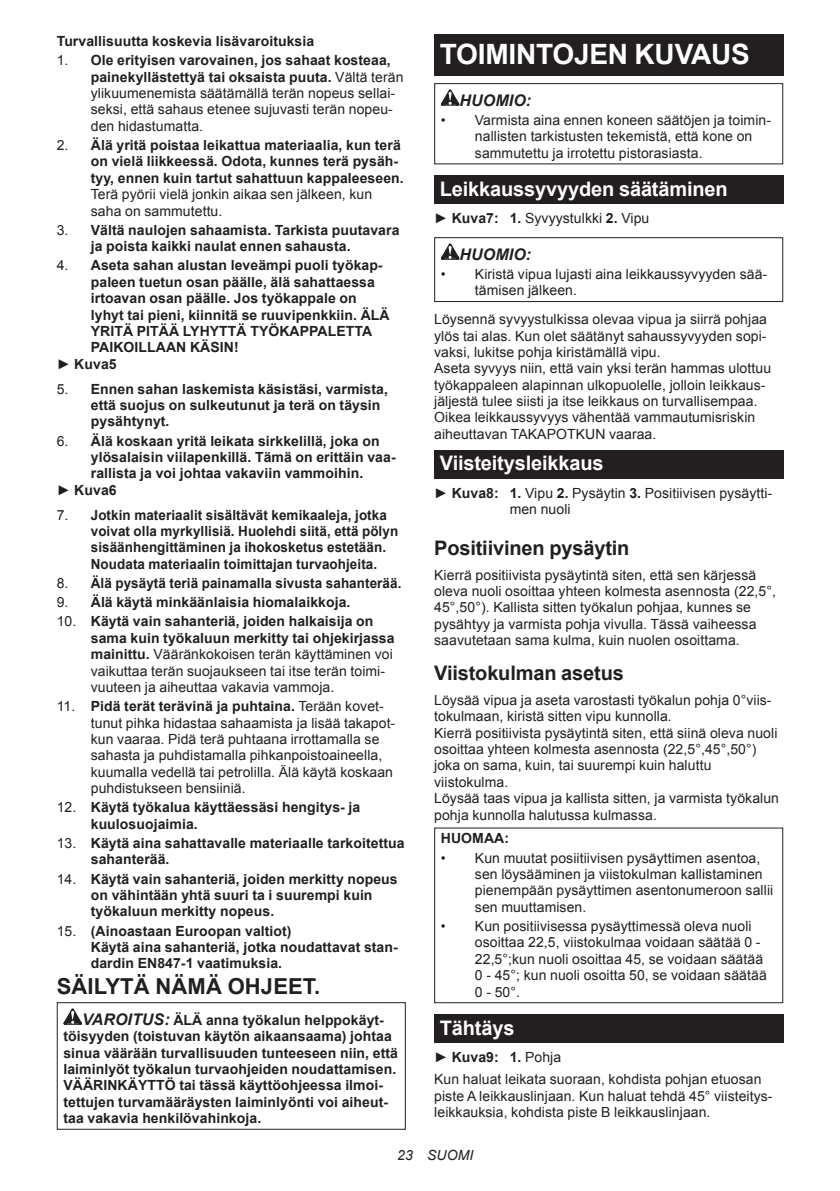
<style>
.page{position:relative;width:840px;height:1191px;background:#fff}
.page>*{position:absolute;margin:0;border:0;box-sizing:border-box;transform-origin:0 0}
.t1{font:700 28px "Arial";letter-spacing:-.01em;color:#fff}
.t2{font:700 22px "Arial";letter-spacing:.005em;color:#231f20}
.t3{font:700 20px "Arial";letter-spacing:-.01em;color:#fff}
.t4{font:700 20px "Arial";letter-spacing:-.01em;color:#231f20}
.t5{font:italic 700 16px "Arial";letter-spacing:.005em;color:#231f20}
.t6{font:14px/16.4px "Arial";letter-spacing:.005em;color:#231f20}
.t7{font:700 14px/16.4px "Arial";letter-spacing:.005em;color:#231f20}
.t8{font:700 14px/16.4px "Arial";letter-spacing:.005em;color:#231f20;scale:.96 1}
.t9{font:italic 14px "Arial";letter-spacing:.005em;color:#231f20}
.s1{font-weight:700}
.s2{font-weight:400}
.s3{font-style:italic;font-size:16px}
</style>
<div class="page">
<svg style="left:63px;top:1008px;width:19px;height:16px"></svg>
<div style="left:57px;top:1002px;width:348px;height:127px;border:1px solid #231f20"></div>
<div style="left:434px;top:34px;width:348px;height:41px;background:#231f20"></div>
<svg style="left:440px;top:89px;width:19px;height:17px"></svg>
<div style="left:434px;top:83px;width:348px;height:81px;border:1px solid #231f20"></div>
<div style="left:434px;top:176px;width:348px;height:28px;background:#231f20"></div>
<svg style="left:440px;top:243px;width:19px;height:17px"></svg>
<div style="left:434px;top:237px;width:348px;height:65px;border:1px solid #231f20"></div>
<div style="left:434px;top:450px;width:348px;height:29px;background:#231f20"></div>
<div style="left:434px;top:827px;width:348px;height:176px;border:1px solid #231f20"></div>
<div style="left:434px;top:1014px;width:348px;height:29px;background:#231f20"></div>
<p class="t7" style="left:57px;top:33px;width:259px">Turvallisuutta koskevia lisävaroituksia</p>
<p class="t6" style="left:91px;top:52px;width:314px;text-indent:-34px">1. <span class="s1">Ole erityisen varovainen, jos sahaat kosteaa, painekyllästettyä tai oksaista puuta.</span> Vältä terän ylikuumenemista säätämällä terän nopeus sellai&shy;seksi, että sahaus etenee sujuvasti terän nopeu&shy;den hidastumatta.</p>
<p class="t7" style="left:91px;top:137px;width:314px;text-indent:-34px"><span class="s2">2.</span> Älä yritä poistaa leikattua materiaalia, kun terä on vielä liikkeessä. Odota, kunnes terä pysäh&shy;tyy, ennen kuin tartut sahattuun kappaleeseen.</p>
<p class="t6" style="left:91px;top:186px;width:283px">Terä pyörii vielä jonkin aikaa sen jälkeen, kun saha on sammutettu.</p>
<p class="t7" style="left:91px;top:222px;width:310px;text-indent:-34px"><span class="s2">3.</span> Vältä naulojen sahaamista. Tarkista puutavara ja poista kaikki naulat ennen sahausta.</p>
<p class="t7" style="left:57px;top:258px;width:327px"><span class="s2">4.</span> Aseta sahan alustan leveämpi puoli työkap-</p>
<p class="t7" style="left:91px;top:274px;width:285px">paleen tuetun osan päälle, älä sahattaessa</p>
<p class="t7" style="left:91px;top:290px;width:267px">irtoavan osan päälle. Jos työkappale on</p>
<p class="t7" style="left:91px;top:307px;width:300px">lyhyt tai pieni, kiinnitä se ruuvipenkkiin. ÄLÄ</p>
<p class="t7" style="left:91px;top:323px;width:283px">YRITÄ PITÄÄ LYHYTTÄ TYÖKAPPALETTA</p>
<p class="t7" style="left:91px;top:339px;width:149px">PAIKOILLAAN KÄSIN!</p>
<p class="t7" style="left:57px;top:356px;width:61px"><span class="s2">►</span> Kuva5</p>
<p class="t7" style="left:91px;top:381px;width:298px;text-indent:-34px"><span class="s2">5.</span> Ennen sahan laskemista käsistäsi, varmista, että suojus on sulkeutunut ja terä on täysin pysähtynyt.</p>
<p class="t7" style="left:57px;top:433px;width:324px"><span class="s2">6.</span> Älä koskaan yritä leikata sirkkelillä, joka on</p>
<p class="t7" style="left:91px;top:449px;width:306px">ylösalaisin viilapenkillä. Tämä on erittäin vaa-</p>
<p class="t7" style="left:91px;top:465px;width:274px">rallista ja voi johtaa vakaviin vammoihin.</p>
<p class="t7" style="left:57px;top:482px;width:61px"><span class="s2">►</span> Kuva6</p>
<p class="t8" style="left:91px;top:507px;width:321px;text-indent:-34px"><span class="s2">7.</span> Jotkin materiaalit sisältävät kemikaaleja, jotka voivat olla myrkyllisiä. Huolehdi siitä, että pölyn sisäänhengittäminen ja ihokosketus estetään.<br>Noudata materiaalin toimittajan turvaohjeita.</p>
<p class="t8" style="left:57px;top:575px;width:360px"><span class="s2">8.</span> Älä pysäytä teriä painamalla sivusta sahanterää.</p>
<p class="t7" style="left:57px;top:594px;width:295px"><span class="s2">9.</span> Älä käytä minkäänlaisia hiomalaikkoja.</p>
<p class="t6" style="left:91px;top:613px;width:305px;text-indent:-34px">10. <span class="s1">Käytä vain sahanteriä, joiden halkaisija on sama kuin työkaluun merkitty tai ohjekirjassa mainittu.</span> Vääränkokoisen terän käyttäminen voi vaikuttaa terän suojaukseen tai itse terän toimi&shy;vuuteen ja aiheuttaa vakavia vammoja.</p>
<p class="t6" style="left:91px;top:698px;width:306px;text-indent:-34px">11. <span class="s1">Pidä terät terävinä ja puhtaina.</span> Terään kovet&shy;tunut pihka hidastaa sahaamista ja lisää takapot&shy;kun vaaraa. Pidä terä puhtaana irrottamalla se sahasta ja puhdistamalla pihkanpoistoaineella, kuumalla vedellä tai petrolilla. Älä käytä koskaan puhdistukseen bensiiniä.</p>
<p class="t7" style="left:91px;top:799px;width:271px;text-indent:-34px"><span class="s2">12.</span> Käytä työkalua käyttäessäsi hengitys- ja kuulosuojaimia.</p>
<p class="t7" style="left:91px;top:835px;width:315px;text-indent:-34px"><span class="s2">13.</span> Käytä aina sahattavalle materiaalle tarkoitettua sahanterää.</p>
<p class="t7" style="left:91px;top:871px;width:308px;text-indent:-34px"><span class="s2">14.</span> Käytä vain sahanteriä, joiden merkitty nopeus on vähintään yhtä suuri ta i suurempi kuin työkaluun merkitty nopeus.</p>
<p class="t7" style="left:91px;top:923px;width:308px;text-indent:-34px"><span class="s2">15.</span> (Ainoastaan Euroopan valtiot)<br>Käytä aina sahanteriä, jotka noudattavat stan&shy;dardin EN847-1 vaatimuksia.</p>
<h2 class="t2" style="left:57px;top:971px;width:265px">SÄILYTÄ NÄMÄ OHJEET.</h2>
<p class="t7" style="left:63px;top:1012px;width:336px;text-indent:19px"><span class="s3">VAROITUS:</span> ÄLÄ anna työkalun helppokäyt&shy;töisyyden (toistuvan käytön aikaansaama) johtaa sinua väärään turvallisuuden tunteeseen niin, että laiminlyöt työkalun turvaohjeiden noudattamisen.<br>VÄÄRINKÄYTTÖ tai tässä käyttöohjeessa ilmoi&shy;tettujen turvamääräysten laiminlyönti voi aiheut&shy;taa vakavia henkilövahinkoja.</p>
<h1 class="t1" style="left:439px;top:35px;width:311px">TOIMINTOJEN KUVAUS</h1>
<p class="t5" style="left:459px;top:89px;width:73px">HUOMIO:</p>
<p class="t6" style="left:474px;top:112px;width:297px;text-indent:-34px">• Varmista aina ennen koneen säätöjen ja toimin&shy;nallisten tarkistusten tekemistä, että kone on sammutettu ja irrotettu pistorasiasta.</p>
<h3 class="t3" style="left:439px;top:175px;width:289px">Leikkaussyvyyden säätäminen</h3>
<p class="t6" style="left:434px;top:210px;width:216px">► <span class="s1">Kuva7: 1.</span> Syvyystulkki <span class="s1">2.</span> Vipu</p>
<p class="t5" style="left:459px;top:243px;width:73px">HUOMIO:</p>
<p class="t6" style="left:474px;top:266px;width:293px;text-indent:-34px">• Kiristä vipua lujasti aina leikkaussyvyyden sää&shy;tämisen jälkeen.</p>
<p class="t6" style="left:434px;top:311px;width:338px">Löysennä syvyystulkissa olevaa vipua ja siirrä pohjaa ylös tai alas. Kun olet säätänyt sahaussyvyyden sopi&shy;vaksi, lukitse pohja kiristämällä vipu.<br>Aseta syvyys niin, että vain yksi terän hammas ulottuu työkappaleen alapinnan ulkopuolelle, jolloin leikkaus&shy;jäljestä tulee siisti ja itse leikkaus on turvallisempaa.<br>Oikea leikkaussyvyys vähentää vammautumisriskin aiheuttavan TAKAPOTKUN vaaraa.</p>
<h3 class="t3" style="left:439px;top:450px;width:165px">Viisteitysleikkaus</h3>
<p class="t6" style="left:509px;top:485px;width:264px;text-indent:-75px">► <span class="s1">Kuva8: 1.</span> Vipu <span class="s1">2.</span> Pysäytin <span class="s1">3.</span> Positiivisen pysäytti&shy;men nuoli</p>
<h3 class="t4" style="left:434px;top:534px;width:197px">Positiivinen pysäytin</h3>
<p class="t6" style="left:434px;top:566px;width:343px">Kierrä positiivista pysäytintä siten, että sen kärjessä oleva nuoli osoittaa yhteen kolmesta asennosta (22,5°, 45°,50°). Kallista sitten työkalun pohjaa, kunnes se pysähtyy ja varmista pohja vivulla. Tässä vaiheessa saavutetaan sama kulma, kuin nuolen osoittama.</p>
<h3 class="t4" style="left:434px;top:659px;width:191px">Viistokulman asetus</h3>
<p class="t6" style="left:434px;top:692px;width:346px">Löysää vipua ja aseta varostasti työkalun pohja 0°viis&shy;tokulmaan, kiristä sitten vipu kunnolla.<br>Kierrä positiivista pysäytintä siten, että siinä oleva nuoli osoittaa yhteen kolmesta asennosta (22,5°,45°,50°) joka on sama, kuin, tai suurempi kuin haluttu viistokulma.<br>Löysää taas vipua ja kallista sitten, ja varmista työkalun pohja kunnolla halutussa kulmassa.</p>
<p class="t7" style="left:440px;top:830px;width:70px">HUOMAA:</p>
<p class="t6" style="left:474px;top:849px;width:300px;text-indent:-34px">• Kun muutat posiitiivisen pysäyttimen asentoa, sen löysääminen ja viistokulman kallistaminen pienempään pysäyttimen asentonumeroon sallii sen muuttamisen.</p>
<p class="t6" style="left:474px;top:918px;width:293px;text-indent:-34px">• Kun positiivisessa pysäyttimessä oleva nuoli osoittaa 22,5, viistokulmaa voidaan säätää 0 - 22,5°;kun nuoli osoittaa 45, se voidaan säätää 0 - 45°; kun nuoli osoitta 50, se voidaan säätää 0 - 50°.</p>
<h3 class="t3" style="left:439px;top:1014px;width:76px">Tähtäys</h3>
<p class="t6" style="left:434px;top:1046px;width:328px;line-height:22px">► <span class="s1">Kuva9: 1.</span> Pohja<br>Kun haluat leikata suoraan, kohdista pohjan etuosan</p>
<p class="t6" style="left:434px;top:1087px;width:340px">piste A leikkauslinjaan. Kun haluat tehdä 45° viisteitys&shy;leikkauksia, kohdista piste B leikkauslinjaan.</p>
<p class="t9" style="left:397px;top:1146px;width:78px">23 SUOMI</p>
</div>
